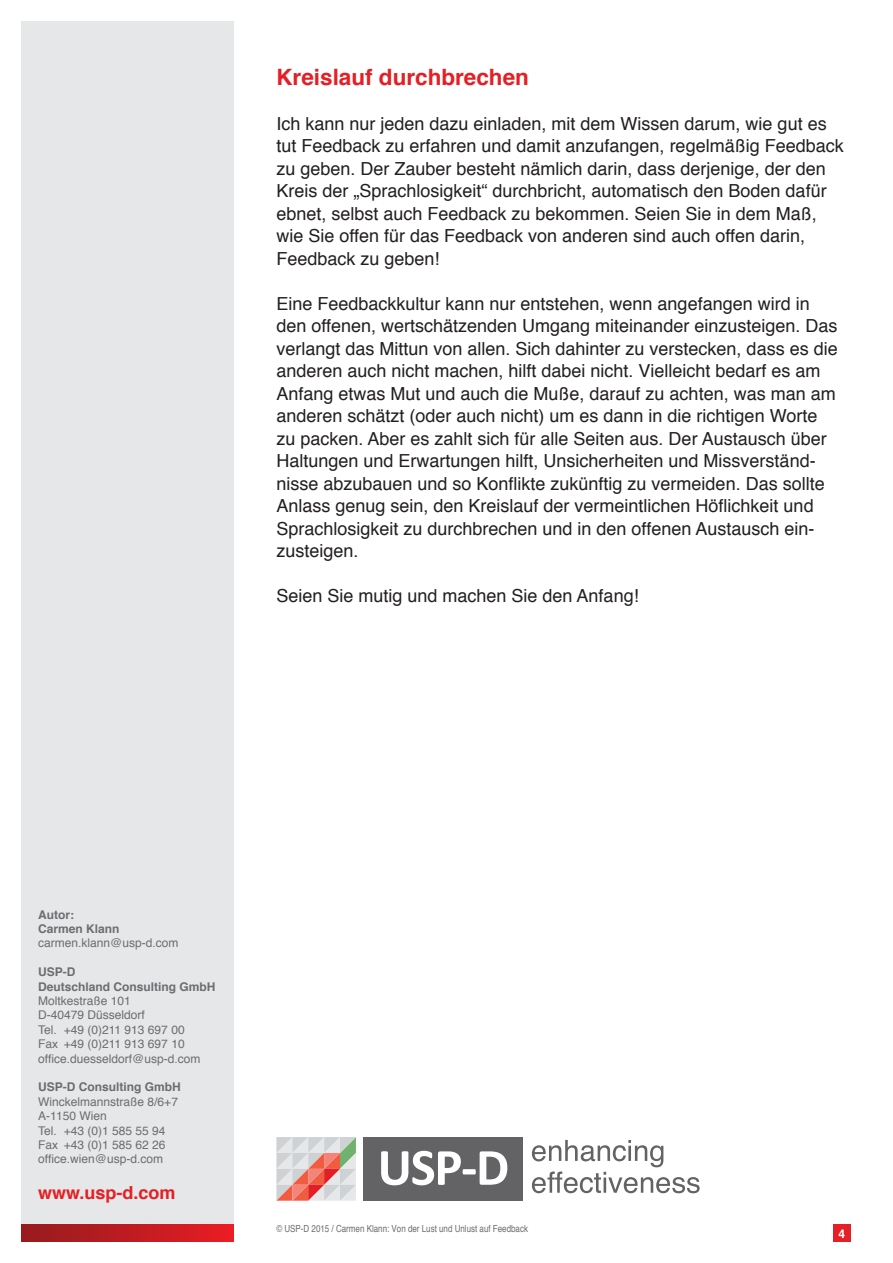
<style>
.page{position:relative;width:893px;height:1263px;background:#fff}
.page>*{position:absolute;margin:0;border:0;box-sizing:border-box;transform-origin:0 0}
.t1{font:700 22.5px "Helvetica";color:#e41f25}
.t2{font:18px/22.5px "Helvetica";color:#231f20}
.t3{font:700 18px "Helvetica";color:#e41f25}
.t4{font:12px/14.4px "Helvetica";color:#6c6d70}
.t5{font:700 12px/14.4px "Helvetica";color:#6c6d70}
.t6{font:700 12px "Helvetica";color:#fff}
.t7{font:condensed 9.75px "Helvetica";color:#6c6d70}
</style>
<div class="page">
<div style="left:21px;top:21px;width:213px;height:1221px;background:#e6e7e9"></div>
<div style="left:21px;top:1225px;width:213px;height:17px;background:linear-gradient(to right,#951b1e,#e91c24)"></div>
<div style="left:833px;top:1225px;width:17px;height:17px;background:#e41f25"></div>
<div style="left:364px;top:1137px;width:159px;height:64px;background:#636366"></div>
<svg style="left:381px;top:1151px;width:126px;height:34px"></svg>
<svg style="left:276px;top:1137px;width:80px;height:64px;background:#dbb8b2"></svg>
<svg style="left:532px;top:1140px;width:168px;height:53px"></svg>
<p class="t1" style="left:276px;top:59px;width:254px">Kreislauf durchbrechen</p>
<p class="t2" style="left:276px;top:113px;width:569px">Ich kann nur jeden dazu einladen, mit dem Wissen darum, wie gut es tut Feedback zu erfahren und damit anzufangen, regelmäßig Feedback zu geben. Der Zauber besteht nämlich darin, dass derjenige, der den Kreis der „Sprachlosigkeit“ durchbricht, automatisch den Boden dafür ebnet, selbst auch Feedback zu bekommen. Seien Sie in dem Maß, wie Sie offen für das Feedback von anderen sind auch offen darin, Feedback zu geben!</p>
<p class="t2" style="left:276px;top:293px;width:563px">Eine Feedbackkultur kann nur entstehen, wenn angefangen wird in den offenen, wertschätzenden Umgang miteinander einzusteigen. Das verlangt das Mittun von allen. Sich dahinter zu verstecken, dass es die anderen auch nicht machen, hilft dabei nicht. Vielleicht bedarf es am Anfang etwas Mut und auch die Muße, darauf zu achten, was man am anderen schätzt (oder auch nicht) um es dann in die richtigen Worte zu packen. Aber es zahlt sich für alle Seiten aus. Der Austausch über Haltungen und Erwartungen hilft, Unsicherheiten und Missverständ&shy;nisse abzubauen und so Konflikte zukünftig zu vermeiden. Das sollte Anlass genug sein, den Kreislauf der vermeintlichen Höflichkeit und Sprachlosigkeit zu durchbrechen und in den offenen Austausch ein&shy;zusteigen.</p>
<p class="t2" style="left:276px;top:585px;width:364px">Seien Sie mutig und machen Sie den Anfang!</p>
<p class="t5" style="left:38px;top:907px;width:83px">Autor:<br>Carmen Klann</p>
<p class="t4" style="left:38px;top:936px;width:142px">carmen.klann@usp-d.com</p>
<p class="t5" style="left:38px;top:965px;width:179px">USP-D<br>Deutschland Consulting GmbH</p>
<p class="t4" style="left:38px;top:994px;width:164px">Moltkestraße 101<br>D-40479 Düsseldorf<br>Tel. +49 (0)211 913 697 00<br>Fax +49 (0)211 913 697 10 office.duesseldorf@usp-d.com</p>
<p class="t5" style="left:38px;top:1080px;width:144px">USP-D Consulting GmbH</p>
<p class="t4" style="left:38px;top:1095px;width:141px">Winckelmannstraße 8/6+7<br>A-1150 Wien<br>Tel. +43 (0)1 585 55 94<br>Fax +43 (0)1 585 62 26 office.wien@usp-d.com</p>
<p class="t3" style="left:38px;top:1178px;width:139px">www.usp-d.com</p>
<p class="t7" style="left:276px;top:1223px;width:253px">© USP-D 2015 / Carmen Klann: Von der Lust und Unlust auf Feedback</p>
<p class="t6" style="left:839px;top:1224px;width:8px">4</p>
</div>
